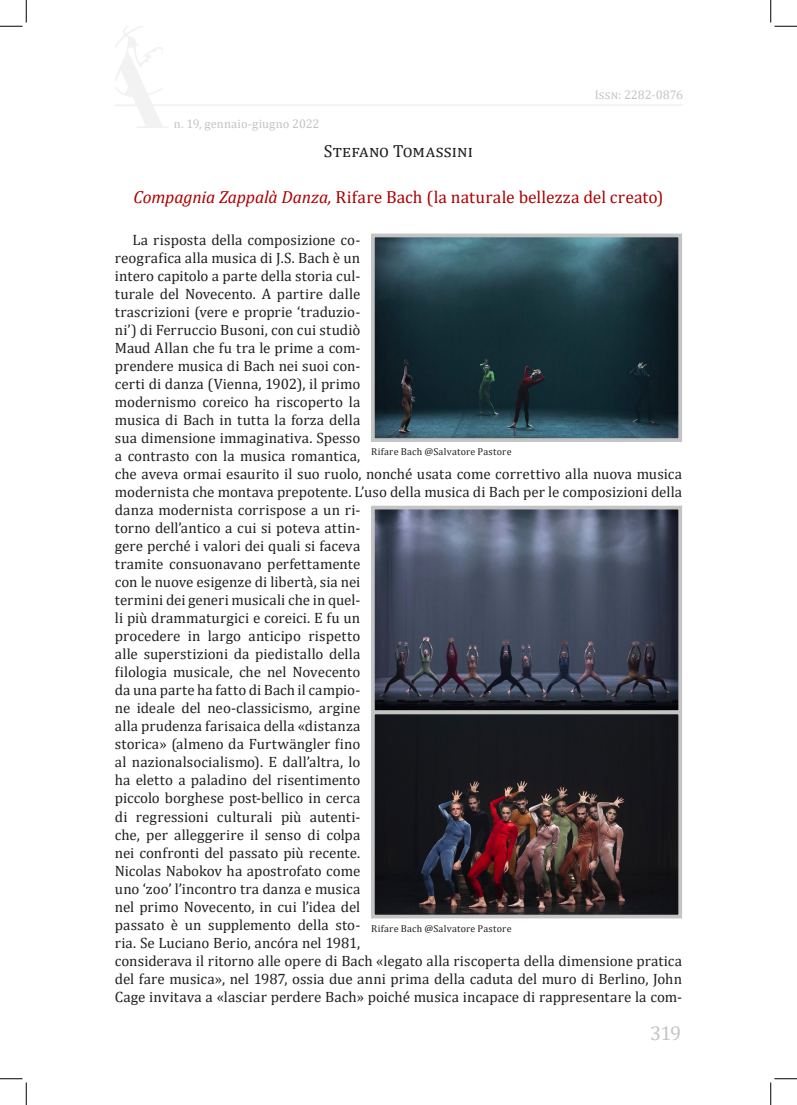
<style>
.page{position:relative;width:797px;height:1105px;background:#fff}
.page>*{position:absolute;margin:0;border:0;box-sizing:border-box;transform-origin:0 0}
.Numero_pagina{font:20px "Cambria";color:#c4c4c4}
.Titolo_capitolo{font:17.5px "Cambria";letter-spacing:.005em;color:#ad0101}
.Autore_Saggio{font:17.5px "Cambria";letter-spacing:.05em;color:#231f20}
.Corpo{font:15px/18px "Cambria";letter-spacing:.005em;color:#231f20}
.Numero_pagina-2{font:12.5px "Cambria";color:#c4c4c4}
.Didascalia{font:10px "Cambria";letter-spacing:.025em;color:#231f20}
.s1{font-style:italic}
</style>
<div class="page">
<svg style="left:115px;top:26px;width:53px;height:102px"></svg>
<hr style="left:136px;top:104px;width:547px;height:2px;background:#f2f3f3">
<img style="left:376px;top:239px;width:301px;height:198px">
<div style="left:371px;top:234px;width:311px;height:208px;border:4px solid #c4c4c4"></div>
<img style="left:376px;top:511px;width:301px;height:402px">
<div style="left:371px;top:506px;width:311px;height:208px;border:4px solid #c4c4c4"></div>
<div style="left:371px;top:710px;width:311px;height:208px;border:4px solid #c4c4c4"></div>
<svg style="left:0;top:0;width:27px;height:27px"></svg>
<svg style="left:0;top:1078px;width:27px;height:27px"></svg>
<svg style="left:770px;top:0;width:27px;height:27px"></svg>
<svg style="left:770px;top:1078px;width:27px;height:27px"></svg>
<p class="Numero_pagina-2" style="left:174px;top:117px;width:147px">n. 19, gennaio-giugno 2022</p>
<p class="Numero_pagina-2" style="left:594px;top:88px;width:90px">Issn: 2282-0876</p>
<p class="Autore_Saggio" style="left:324px;top:141px;width:151px">Stefano Tomassini</p>
<p class="Titolo_capitolo" style="left:134px;top:186px;width:531px"><span class="s1">Compagnia Zappalà Danza,</span> Rifare Bach (la naturale bellezza del creato)</p>
<p class="Corpo" style="left:115px;top:231px;width:568px;text-indent:18px">La risposta della composizione co-<br>reografica alla musica di J.S. Bach è un<br>intero capitolo a parte della storia cul-<br>turale del Novecento. A partire dalle<br>trascrizioni (vere e proprie ‘traduzio-<br>ni’) di Ferruccio Busoni, con cui studiò<br>Maud Allan che fu tra le prime a com-<br>prendere musica di Bach nei suoi con-<br>certi di danza (Vienna, 1902), il primo<br>modernismo coreico ha riscoperto la<br>musica di Bach in tutta la forza della<br>sua dimensione immaginativa. Spesso<br>a contrasto con la musica romantica,<br>che aveva ormai esaurito il suo ruolo, nonché usata come correttivo alla nuova musica modernista che montava prepotente. L’uso della musica di Bach per le composizioni della danza modernista corrispose a un ri-<br>torno dell’antico a cui si poteva attin-<br>gere perché i valori dei quali si faceva<br>tramite consuonavano perfettamente<br>con le nuove esigenze di libertà, sia nei<br>termini dei generi musicali che in quel-<br>li più drammaturgici e coreici. E fu un<br>procedere in largo anticipo rispetto<br>alle superstizioni da piedistallo della<br>filologia musicale, che nel Novecento<br>da una parte ha fatto di Bach il campio-<br>ne ideale del neo-classicismo, argine<br>alla prudenza farisaica della «distanza<br>storica» (almeno da Furtwängler fino<br>al nazionalsocialismo). E dall’altra, lo<br>ha eletto a paladino del risentimento<br>piccolo borghese post-bellico in cerca<br>di regressioni culturali più autenti-<br>che, per alleggerire il senso di colpa<br>nei confronti del passato più recente.<br>Nicolas Nabokov ha apostrofato come<br>uno ‘zoo’ l’incontro tra danza e musica<br>nel primo Novecento, in cui l’idea del<br>passato è un supplemento della sto-<br>ria. Se Luciano Berio, ancóra nel 1981,<br>considerava il ritorno alle opere di Bach «legato alla riscoperta della dimensione pratica del fare musica», nel 1987, ossia due anni prima della caduta del muro di Berlino, John Cage invitava a «lasciar perdere Bach» poiché musica incapace di rappresentare la com-</p>
<p class="Didascalia" style="left:371px;top:446px;width:142px">Rifare Bach @Salvatore Pastore</p>
<p class="Didascalia" style="left:371px;top:923px;width:142px">Rifare Bach @Salvatore Pastore</p>
<p class="Numero_pagina" style="left:650px;top:1021px;width:33px">319</p>
</div>
